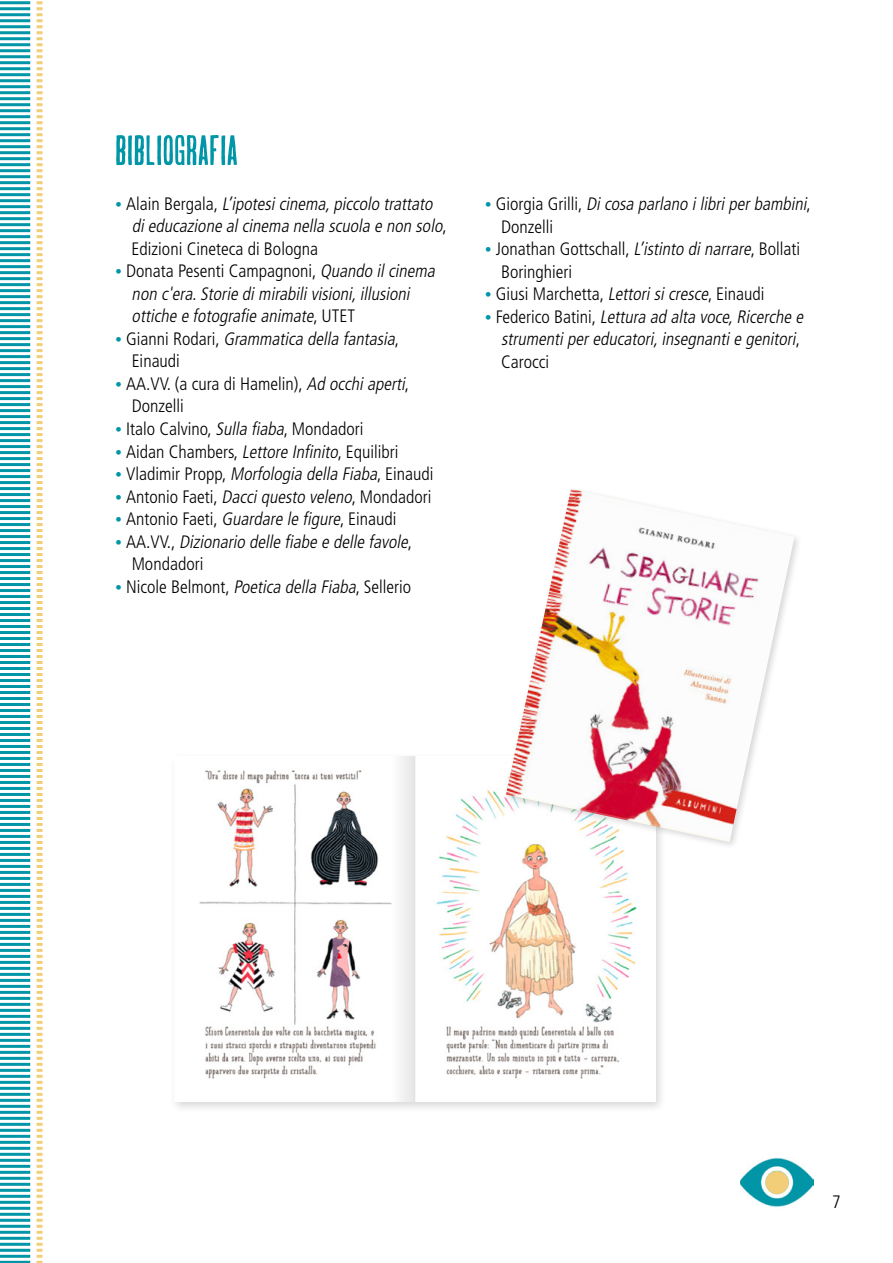
<style>
.page{position:relative;width:893px;height:1263px;background:#fff}
.page>*{position:absolute;margin:0;border:0;box-sizing:border-box;transform-origin:0 0}
.t1{font:46.5px "Gothic XS Hand Fill";letter-spacing:.01em;color:#0096a7;scale:1.15 1}
.t2{font:italic 300 condensed 18px/22.5px "Frutiger";color:#000}
.t3{font:300 condensed 18px/22.5px "Frutiger";color:#000}
.s1{font-family:"Brandon Grotesque";font-weight:700;font-style:normal;font-stretch:normal;color:#0096a7}
.s2{font-style:normal}
.s3{font-family:"Brandon Grotesque";font-weight:700;font-stretch:normal;color:#0096a7}
.s4{font-style:italic}
</style>
<div class="page">
<svg style="left:37px;top:1px;width:6px;height:1262px"></svg>
<svg style="left:0;top:1px;width:30px;height:1262px"></svg>
<div style="left:169px;top:751px;width:498px;height:362px;background:#000;opacity:.16"></div>
<img style="left:174px;top:757px;width:482px;height:345px">
<div style="left:502px;top:486px;width:300px;height:365px;background:#fff"></div>
<img style="left:506px;top:489px;width:288px;height:353px">
<img style="left:741px;top:1158px;width:72px;height:49px">
<div style="left:765px;top:1171px;width:24px;height:23px;background:#f3ce78;border-radius:50%"></div>
<h1 class="t1" style="left:115px;top:130px;width:108px">BIBLIOGRAFIA</h1>
<p class="t2" style="left:132px;top:193px;width:316px;text-indent:-16px"><span class="s1">•</span> <span class="s2">A l a i n B e r g a l a ,</span> L’ipotesicinema,piccolo trattato dieducazione alcinema nella scuola e non solo<span class="s2">,<br>Edizioni Cineteca di Bologna</span></p>
<p class="t2" style="left:132px;top:260px;width:308px;text-indent:-17px"><span class="s1">•</span> <span class="s2">Donata Pesenti Campagnoni,</span> Quando ilcinema non c'era.Storie dimirabilivisioni,illusioni ottiche e fotografie animate<span class="s2">, U T E T</span></p>
<p class="t2" style="left:132px;top:328px;width:269px;text-indent:-16px"><span class="s1">•</span> <span class="s2">G i a n n i R o d a r i ,</span> Grammatica della fantasia<span class="s2">,<br>Einaudi</span></p>
<p class="t3" style="left:132px;top:373px;width:279px;text-indent:-17px"><span class="s3">•</span> AA.VV. (a cura di Hamelin), <span class="s4">Ad occhiaperti</span>,<br>Donzelli</p>
<p class="t3" style="left:115px;top:418px;width:250px"><span class="s3">•</span> Italo Calvino, <span class="s4">Sulla fiaba</span>, Mondadori</p>
<p class="t3" style="left:115px;top:440px;width:285px"><span class="s3">•</span> Aidan Chambers, <span class="s4">Lettore Infinito</span>, Equilibri</p>
<p class="t3" style="left:115px;top:463px;width:320px"><span class="s3">•</span> Vladimir Propp, <span class="s4">Morfologia della Fiaba</span>, Einaudi</p>
<p class="t3" style="left:115px;top:485px;width:318px"><span class="s3">•</span> Antonio Faeti, <span class="s4">Dacciquesto veleno</span>, Mondadori</p>
<p class="t3" style="left:115px;top:508px;width:283px"><span class="s3">•</span> Antonio Faeti, <span class="s4">Guardare le figure</span>, Einaudi</p>
<p class="t2" style="left:132px;top:530px;width:282px;text-indent:-17px"><span class="s1">•</span> <span class="s2">A A . V V. ,</span> Dizionario delle fiabe e delle favole<span class="s2">,<br>Mondadori</span></p>
<p class="t3" style="left:115px;top:575px;width:298px"><span class="s3">•</span> Nicole Belmont, <span class="s4">Poetica della Fiaba</span>, Sellerio</p>
<p class="t2" style="left:501px;top:193px;width:311px;text-indent:-16px"><span class="s1">•</span> <span class="s2">G i o r g i a G r i l l i ,</span> Dicosa parlano ilibriperbambini<span class="s2">,<br>Donzelli</span></p>
<p class="t3" style="left:501px;top:238px;width:300px;text-indent:-17px"><span class="s3">•</span> Jonathan Gottschall, <span class="s4">L’istinto dinarrare</span>, Bollati<br>Boringhieri</p>
<p class="t3" style="left:485px;top:283px;width:281px"><span class="s3">•</span> Giusi Marchetta, <span class="s4">Lettorisicresce</span>, Einaudi</p>
<p class="t2" style="left:501px;top:306px;width:307px;text-indent:-16px"><span class="s1">•</span> <span class="s2">F e d e r i c o B a t i n i ,</span> Lettura ad alta voce,Ricerche e strumentipereducatori,insegnantie genitori<span class="s2">,<br>Carocci</span></p>
<p class="t3" style="left:832px;top:1191px;width:10px">7</p>
</div>
